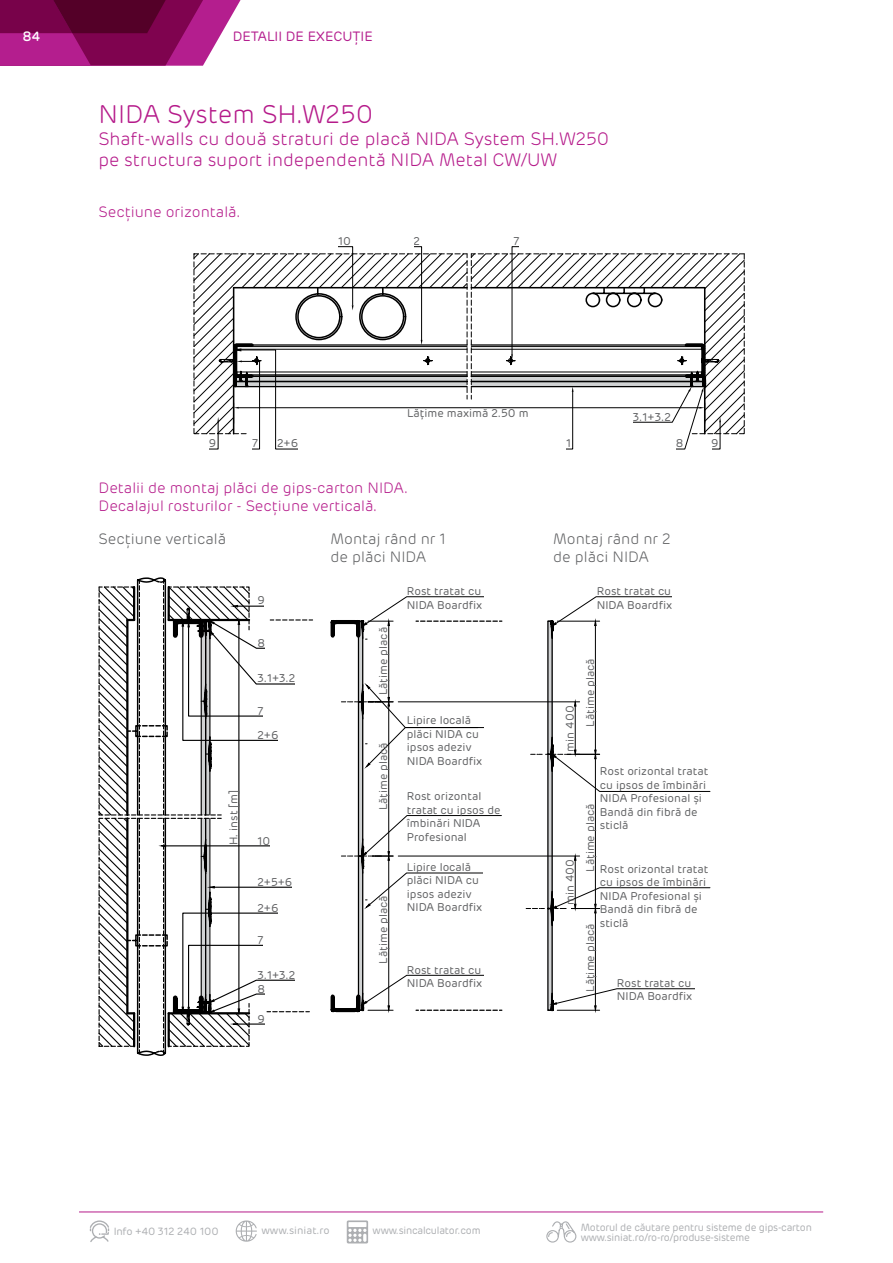
<style>
.page{position:relative;width:893px;height:1263px;background:#fff}
.page>*{position:absolute;margin:0;border:0;box-sizing:border-box;transform-origin:0 0}
.t1{font:300 25.5px "Rubrik";color:#b51a8a}
.t2{font:300 18px/21.6px "Rubrik";color:#b51a8a}
.t3{font:300 15px/18px "Rubrik";color:#b51a8a}
.t4{font:300 15px/18px "Rubrik";color:#5f6062}
.t5{font:13.5px "Rubrik";color:#b41e8e}
.t6{font:500 13.5px "Rubrik";color:#fff}
.t7{font:11.25px/13.5px "Rubrik";color:#5f6062}
.t8{font:10.5px/10.5px "Rubrik";letter-spacing:-.02em;color:#adafb2}
.t9{font:10.5px "Rubrik";color:#adafb2}
</style>
<div class="page">
<svg style="left:0;top:0;width:241px;height:66px"></svg>
<hr style="left:79px;top:1211px;width:744px;height:1px;background:#b51a8a">
<svg style="left:236px;top:1220px;width:21px;height:22px"></svg>
<svg style="left:90px;top:1220px;width:19px;height:22px"></svg>
<svg style="left:347px;top:1220px;width:21px;height:23px"></svg>
<svg style="left:546px;top:1221px;width:31px;height:22px"></svg>
<svg style="left:200px;top:246px;width:545px;height:203px"></svg>
<div style="left:650px;top:446px;width:26px;height:6px;background:#fff"></div>
<div style="left:539px;top:446px;width:27px;height:6px;background:#fff"></div>
<div style="left:603px;top:419px;width:30px;height:5px;background:#fff"></div>
<div style="left:694px;top:446px;width:17px;height:6px;background:#fff"></div>
<div style="left:196px;top:446px;width:13px;height:6px;background:#fff"></div>
<div style="left:228px;top:446px;width:24px;height:6px;background:#fff"></div>
<div style="left:298px;top:446px;width:24px;height:6px;background:#fff"></div>
<div style="left:314px;top:244px;width:24px;height:5px;background:#fff"></div>
<div style="left:389px;top:244px;width:24px;height:5px;background:#fff"></div>
<div style="left:519px;top:244px;width:25px;height:5px;background:#fff"></div>
<svg style="left:99px;top:577px;width:208px;height:479px"></svg>
<svg style="left:331px;top:596px;width:379px;height:417px"></svg>
<div style="left:265px;top:602px;width:24px;height:5px;background:#fff"></div>
<div style="left:265px;top:644px;width:28px;height:5px;background:#fff"></div>
<div style="left:296px;top:681px;width:17px;height:5px;background:#fff"></div>
<div style="left:263px;top:713px;width:31px;height:5px;background:#fff"></div>
<div style="left:279px;top:737px;width:30px;height:5px;background:#fff"></div>
<div style="left:270px;top:843px;width:31px;height:5px;background:#fff"></div>
<div style="left:292px;top:884px;width:16px;height:5px;background:#fff"></div>
<div style="left:279px;top:910px;width:15px;height:5px;background:#fff"></div>
<div style="left:295px;top:977px;width:16px;height:6px;background:#fff"></div>
<div style="left:485px;top:972px;width:15px;height:5px;background:#fff"></div>
<div style="left:695px;top:986px;width:15px;height:6px;background:#fff"></div>
<div style="left:483px;top:872px;width:22px;height:5px;background:#fff"></div>
<div style="left:485px;top:725px;width:21px;height:5px;background:#fff"></div>
<div style="left:485px;top:594px;width:21px;height:5px;background:#fff"></div>
<div style="left:673px;top:594px;width:21px;height:5px;background:#fff"></div>
<div style="left:265px;top:1022px;width:15px;height:5px;background:#fff"></div>
<div style="left:265px;top:992px;width:26px;height:5px;background:#fff"></div>
<div style="left:263px;top:943px;width:30px;height:5px;background:#fff"></div>
<p class="t6" style="left:22px;top:27px;width:20px">84</p>
<p class="t5" style="left:233px;top:27px;width:142px">DETALII DE EXECUŢIE</p>
<h1 class="t1" style="left:98px;top:98px;width:276px">NIDA System SH.W250</h1>
<h2 class="t2" style="left:98px;top:128px;width:512px">Shaft-walls cu două straturi de placă NIDA System SH.W250 pe structura suport independentă NIDA Metal CW/UW</h2>
<h3 class="t3" style="left:99px;top:203px;width:143px">Secţiune orizontală.</h3>
<p class="t7" style="left:338px;top:234px;width:15px">10</p>
<p class="t7" style="left:413px;top:234px;width:8px">2</p>
<p class="t7" style="left:514px;top:234px;width:7px">7</p>
<p class="t7" style="left:209px;top:437px;width:9px">9</p>
<p class="t7" style="left:252px;top:437px;width:7px">7</p>
<p class="t7" style="left:277px;top:437px;width:23px">2+6</p>
<p class="t7" style="left:407px;top:407px;width:123px">Lăţime maximă 2.50 m</p>
<p class="t7" style="left:633px;top:410px;width:40px">3.1+3.2</p>
<p class="t7" style="left:566px;top:437px;width:7px">1</p>
<p class="t7" style="left:676px;top:437px;width:9px">8</p>
<p class="t7" style="left:711px;top:437px;width:9px">9</p>
<h3 class="t3" style="left:99px;top:479px;width:311px">Detalii de montaj plăci de gips-carton NIDA.<br>Decalajul rosturilor - Secţiune verticală.</h3>
<h3 class="t4" style="left:99px;top:530px;width:129px">Secţiune verticală</h3>
<h3 class="t4" style="left:331px;top:530px;width:117px">Montaj rând nr 1 de plăci NIDA</h3>
<h3 class="t4" style="left:553px;top:530px;width:119px">Montaj rând nr 2 de plăci NIDA</h3>
<p class="t7" style="left:257px;top:594px;width:9px">9</p>
<p class="t7" style="left:257px;top:636px;width:9px">8</p>
<p class="t7" style="left:257px;top:672px;width:40px">3.1+3.2</p>
<p class="t7" style="left:257px;top:698px;width:23px;line-height:24.5px">7<br>2+6</p>
<p class="t7" style="left:227px;top:845px;width:57px;rotate:-90deg">H. inst [m]</p>
<p class="t7" style="left:257px;top:834px;width:15px">10</p>
<p class="t7" style="left:257px;top:875px;width:37px">2+5+6</p>
<p class="t7" style="left:257px;top:901px;width:23px">2+6</p>
<p class="t7" style="left:257px;top:933px;width:7px">7</p>
<p class="t7" style="left:257px;top:968px;width:40px">3.1+3.2</p>
<p class="t7" style="left:257px;top:982px;width:9px">8</p>
<p class="t7" style="left:257px;top:1012px;width:9px">9</p>
<p class="t7" style="left:377px;top:695px;width:70px;rotate:-90deg">Lăţime placă</p>
<p class="t7" style="left:377px;top:810px;width:70px;rotate:-90deg">Lăţime placă</p>
<p class="t7" style="left:377px;top:963px;width:70px;rotate:-90deg">Lăţime placă</p>
<p class="t7" style="left:407px;top:585px;width:77px">Rost tratat cu<br>NIDA Boardfix</p>
<p class="t7" style="left:597px;top:585px;width:77px">Rost tratat cu<br>NIDA Boardfix</p>
<p class="t7" style="left:407px;top:714px;width:77px">Lipire locală plăci NIDA cu ipsos adeziv<br>NIDA Boardfix</p>
<p class="t7" style="left:407px;top:789px;width:95px">Rost orizontal tratat cu ipsos de îmbinări NIDA<br>Profesional</p>
<p class="t7" style="left:407px;top:860px;width:77px">Lipire locală plăci NIDA cu ipsos adeziv<br>NIDA Boardfix</p>
<p class="t7" style="left:407px;top:963px;width:77px">Rost tratat cu<br>NIDA Boardfix</p>
<p class="t7" style="left:563px;top:752px;width:47px;rotate:-90deg">min 400</p>
<p class="t7" style="left:563px;top:905px;width:47px;rotate:-90deg">min 400</p>
<p class="t7" style="left:583px;top:726px;width:70px;rotate:-90deg">Lăţime placă</p>
<p class="t7" style="left:600px;top:765px;width:110px">Rost orizontal tratat cu ipsos de îmbinări<br>NIDA Profesional și<br>Bandă din fibră de sticlă</p>
<p class="t7" style="left:600px;top:862px;width:110px">Rost orizontal tratat cu ipsos de îmbinări<br>NIDA Profesional și<br>Bandă din fibră de sticlă</p>
<p class="t7" style="left:583px;top:872px;width:70px;rotate:-90deg">Lăţime placă</p>
<p class="t7" style="left:583px;top:992px;width:70px;rotate:-90deg">Lăţime placă</p>
<p class="t7" style="left:617px;top:976px;width:77px">Rost tratat cu<br>NIDA Boardfix</p>
<p class="t8" style="left:114px;top:1226px;width:106px">Info +40 312 240 100</p>
<p class="t9" style="left:261px;top:1224px;width:70px">www.siniat.ro</p>
<p class="t8" style="left:373px;top:1225px;width:110px">www.sincalculator.com</p>
<p class="t8" style="left:581px;top:1222px;width:233px">Motorul de căutare pentru sisteme de gips-carton www.siniat.ro/ro-ro/produse-sisteme</p>
</div>
